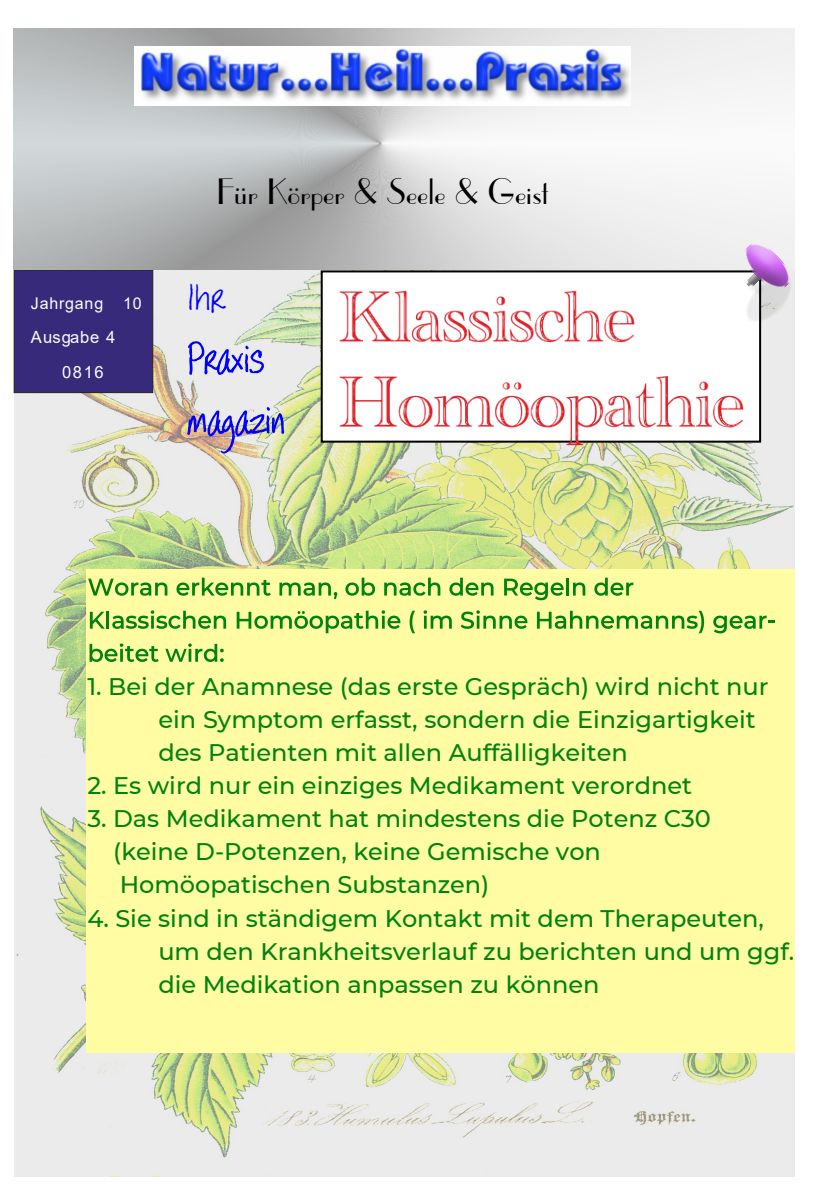
<style>
.page{position:relative;width:823px;height:1191px;background:#fff}
.page>*{position:absolute;margin:0;border:0;box-sizing:border-box;transform-origin:0 0}
.t1{font:40px "Annie BTN";color:#00f}
.t2{font:34.8px "Parisian BT";color:#000}
.t3{font:500 24px/33px "Montserrat";color:#00830e}
.t4{font:16.8px/35.2px "Arial";letter-spacing:.065em;color:#fcfdfd}
.t5{font:16.2px "Arial";letter-spacing:.05em;color:#fcfdfd}
</style>
<div class="page">
<img style="left:14px;top:270px;width:780px;height:906px">
<svg style="left:188px;top:341px;width:76px;height:34px;background:#aaaaef"></svg>
<img style="left:187px;top:407px;width:97px;height:46px">
<div style="left:14px;top:270px;width:139px;height:123px;background:#372a7b;border:1px solid #24211d"></div>
<div style="left:86px;top:569px;width:708px;height:483px;background:#fffca4"></div>
<svg style="left:88px;top:578px;width:79px;height:17px"></svg>
<svg style="left:176px;top:577px;width:94px;height:18px"></svg>
<svg style="left:279px;top:582px;width:58px;height:17px"></svg>
<svg style="left:345px;top:577px;width:30px;height:18px"></svg>
<svg style="left:384px;top:577px;width:56px;height:18px"></svg>
<svg style="left:449px;top:577px;width:44px;height:18px"></svg>
<svg style="left:504px;top:578px;width:81px;height:22px"></svg>
<svg style="left:594px;top:577px;width:39px;height:18px"></svg>
<svg style="left:90px;top:612px;width:14px;height:16px"></svg>
<hr style="left:106px;top:611px;width:3px;height:17px;background:#00830e">
<svg style="left:112px;top:610px;width:114px;height:19px"></svg>
<svg style="left:236px;top:610px;width:164px;height:23px"></svg>
<svg style="left:409px;top:611px;width:6px;height:22px"></svg>
<svg style="left:423px;top:610px;width:28px;height:18px"></svg>
<svg style="left:460px;top:610px;width:67px;height:19px"></svg>
<svg style="left:536px;top:611px;width:167px;height:22px"></svg>
<svg style="left:713px;top:615px;width:61px;height:18px"></svg>
<svg style="left:89px;top:643px;width:69px;height:19px"></svg>
<svg style="left:165px;top:643px;width:58px;height:19px"></svg>
<svg style="left:14px;top:28px;width:780px;height:242px"></svg>
<img style="left:135px;top:46px;width:495px;height:59px">
<div style="left:320px;top:270px;width:440px;height:172px;background:#fff;border:2px solid #000"></div>
<img style="left:340px;top:272px;width:432px;height:175px">
<img style="left:734px;top:266px;width:61px;height:65px">
<img style="left:738px;top:238px;width:56px;height:57px">
<p class="t5" style="left:31px;top:298px;width:112px">Jahrgang 10</p>
<p class="t4" style="left:62px;top:321px;width:55px;text-indent:-31px">Ausgabe 4<br>0816</p>
<h2 class="t2" style="left:217px;top:177px;width:333px">Für Körper &amp; Seele &amp; Geist</h2>
<h1 class="t1" style="left:187px;top:273px;width:37px">Ihr</h1>
<p class="t3" style="left:158px;top:670px;width:611px;text-indent:-71px">1. Bei der Anamnese (das erste Gespräch) wird nicht nur ein Symptom erfasst, sondern die Einzigartigkeit des Patienten mit allen Auffälligkeiten</p>
<p class="t3" style="left:87px;top:769px;width:606px">2. Es wird nur ein einziges Medikament verordnet</p>
<p class="t3" style="left:113px;top:802px;width:598px;text-indent:-26px">3. Das Medikament hat mindestens die Potenz C30 (keine D-Potenzen, keine Gemische von<br>Homöopatischen Substanzen)</p>
<p class="t3" style="left:158px;top:901px;width:637px;text-indent:-71px">4. Sie sind in ständigem Kontakt mit dem Therapeuten, um den Krankheitsverlauf zu berichten und um ggf. die Medikation anpassen zu können</p>
</div>
